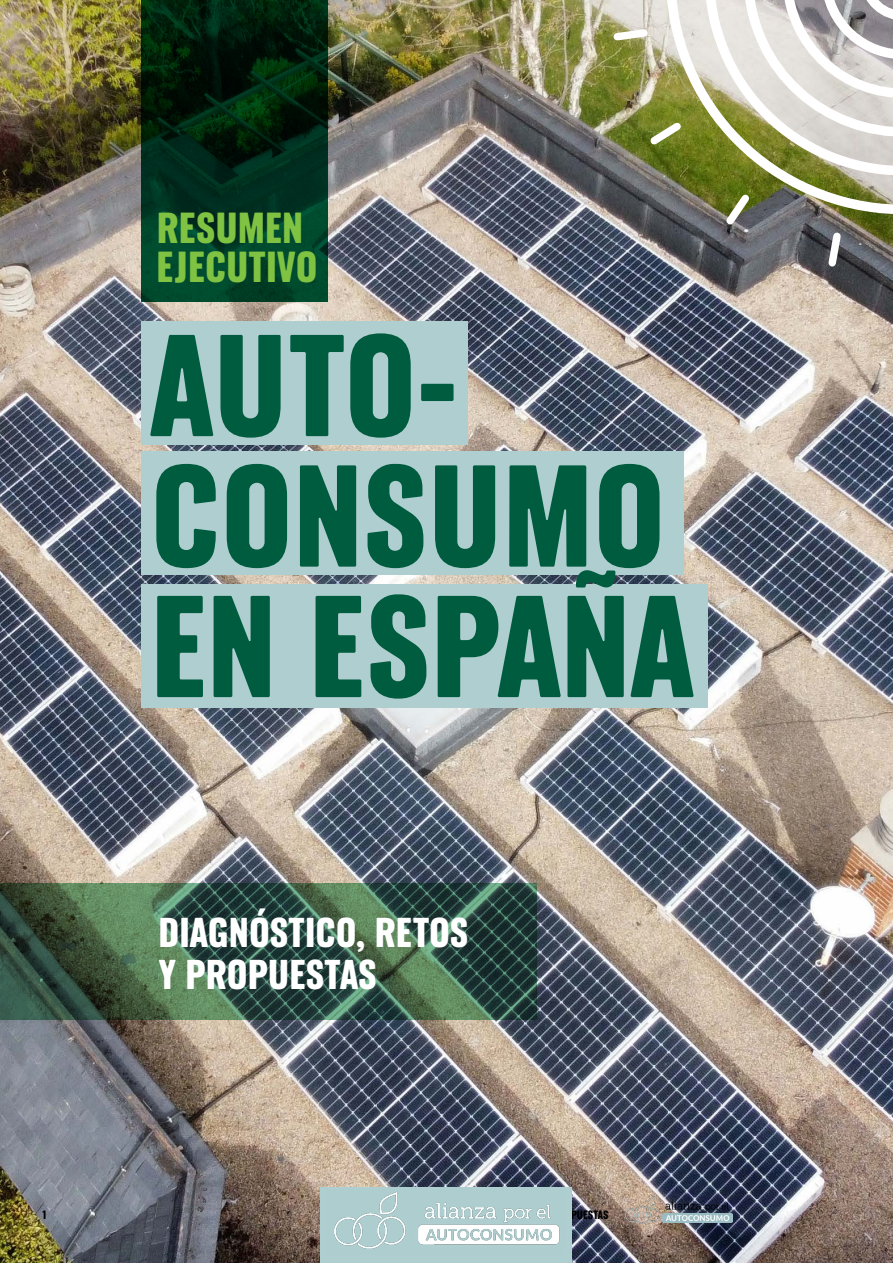
<style>
.page{position:relative;width:893px;height:1263px;background:#fff}
.page>*{position:absolute;margin:0;border:0;box-sizing:border-box;transform-origin:0 0}
.t1{font:124.95px/130.5px "Zodiac Sans Bulgarian";color:#005c3e}
.t2{font:37.5px/38.7px "Zodiac Sans Bulgarian";color:#80c342}
.t3{font:36px/42px "Zodiac Sans Bulgarian";color:#fff}
.t4{font:10.5px "Zodiac Sans Bulgarian";color:#000}
</style>
<div class="page">
<img style="left:0;top:0;width:893px;height:1263px">
<img style="left:677px;top:1197px;width:55px;height:25px">
<img style="left:609px;top:1196px;width:68px;height:34px">
<div style="left:141px;top:321px;width:327px;height:124px;background:#afced0"></div>
<div style="left:141px;top:451px;width:542px;height:124px;background:#afced0"></div>
<div style="left:141px;top:584px;width:567px;height:124px;background:#afced0"></div>
<svg style="left:141px;top:0;width:187px;height:301px;background:#002d18"></svg>
<svg style="left:0;top:883px;width:537px;height:136px;background:#3b5a48"></svg>
<svg style="left:647px;top:0;width:246px;height:25px"></svg>
<img style="left:609px;top:25px;width:284px;height:246px">
<div style="left:321px;top:1187px;width:251px;height:76px;background:#afced0"></div>
<img style="left:334px;top:1192px;width:226px;height:57px">
<p class="t4" style="left:43px;top:1209px;width:6px">1</p>
<p class="t2" style="left:156px;top:211px;width:162px">RESUMEN<br>EJECUTIVO</p>
<h1 class="t1" style="left:150px;top:328px;width:545px">AUTO-<br>CONSUMO<br>EN ESPAÑA</h1>
<p class="t3" style="left:159px;top:913px;width:312px">DIAGNÓSTICO, RETOS<br>Y PROPUESTAS</p>
</div>
